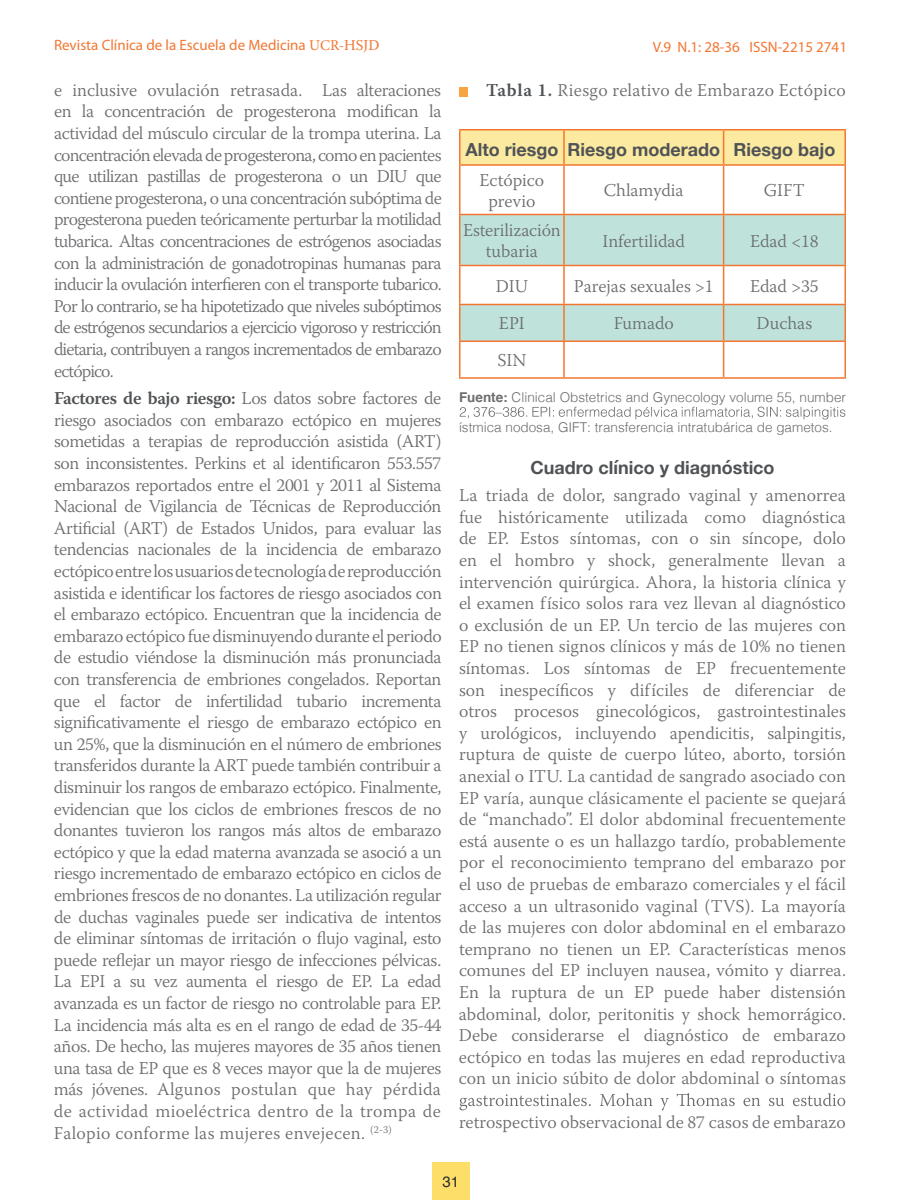
<style>
.page{position:relative;width:900px;height:1200px;background:#fff}
.page>*{position:absolute;margin:0;border:0;box-sizing:border-box;transform-origin:0 0}
.t1{font:300 18px/21.6px "Warnock Pro";color:#6c6d70;text-align:justify}
.t2{font:700 18px "Helvetica Neue";color:#505356}
.t3{font:300 18px "Warnock Pro";letter-spacing:.02em;color:#6c6d70}
.t4{font:15px "Myriad Pro";color:#f37631}
.t5{font:15px "Helvetica";color:#292d2f}
.t6{font:300 13.5px "Helvetica";color:#6c6d70}
.s1{font-family:"Minion Pro"}
.s2{font-family:"Warnock Pro"}
.s3{font-weight:600;color:#505356}
.s4{font-weight:700}
</style>
<div class="page">
<div style="left:432px;top:1163px;width:38px;height:37px;background:#fcde69"></div>
<div style="left:459px;top:88px;width:9px;height:9px;background:#f6a540"></div>
<svg style="left:460px;top:130px;width:384px;height:84px"></svg>
<svg style="left:460px;top:215px;width:384px;height:125px;fill:#bfe3db"></svg>
<hr style="left:459px;top:129px;width:105px;height:1px;background:#f37631">
<hr style="left:459px;top:130px;width:1px;height:34px;background:#f37631">
<hr style="left:564px;top:129px;width:160px;height:1px;background:#f37631">
<hr style="left:563px;top:130px;width:2px;height:34px;background:#f37631">
<hr style="left:724px;top:129px;width:122px;height:1px;background:#f37631">
<hr style="left:723px;top:130px;width:1px;height:34px;background:#f37631">
<hr style="left:844px;top:130px;width:2px;height:34px;background:#f37631">
<hr style="left:459px;top:164px;width:105px;height:2px;background:#f37631">
<hr style="left:459px;top:166px;width:1px;height:48px;background:#f37631">
<hr style="left:564px;top:164px;width:160px;height:2px;background:#f37631">
<hr style="left:563px;top:166px;width:2px;height:48px;background:#f37631">
<hr style="left:724px;top:164px;width:122px;height:2px;background:#f37631">
<hr style="left:723px;top:166px;width:1px;height:48px;background:#f37631">
<hr style="left:844px;top:166px;width:2px;height:48px;background:#f37631">
<hr style="left:459px;top:214px;width:105px;height:1px;background:#f37631">
<hr style="left:459px;top:215px;width:1px;height:50px;background:#f37631">
<hr style="left:564px;top:214px;width:160px;height:1px;background:#f37631">
<hr style="left:563px;top:215px;width:2px;height:50px;background:#f37631">
<hr style="left:724px;top:214px;width:122px;height:1px;background:#f37631">
<hr style="left:723px;top:215px;width:1px;height:50px;background:#f37631">
<hr style="left:844px;top:215px;width:2px;height:50px;background:#f37631">
<hr style="left:459px;top:265px;width:105px;height:1px;background:#f37631">
<hr style="left:459px;top:266px;width:1px;height:38px;background:#f37631">
<hr style="left:564px;top:265px;width:160px;height:1px;background:#f37631">
<hr style="left:563px;top:266px;width:2px;height:38px;background:#f37631">
<hr style="left:724px;top:265px;width:122px;height:1px;background:#f37631">
<hr style="left:723px;top:266px;width:1px;height:38px;background:#f37631">
<hr style="left:844px;top:266px;width:2px;height:38px;background:#f37631">
<hr style="left:459px;top:304px;width:105px;height:1px;background:#f37631">
<hr style="left:459px;top:305px;width:1px;height:35px;background:#f37631">
<hr style="left:564px;top:304px;width:160px;height:1px;background:#f37631">
<hr style="left:563px;top:305px;width:2px;height:35px;background:#f37631">
<hr style="left:724px;top:304px;width:122px;height:1px;background:#f37631">
<hr style="left:723px;top:305px;width:1px;height:35px;background:#f37631">
<hr style="left:844px;top:305px;width:2px;height:35px;background:#f37631">
<hr style="left:459px;top:340px;width:105px;height:2px;background:#f37631">
<hr style="left:459px;top:342px;width:1px;height:35px;background:#f37631">
<hr style="left:564px;top:340px;width:160px;height:2px;background:#f37631">
<hr style="left:563px;top:342px;width:2px;height:35px;background:#f37631">
<hr style="left:724px;top:340px;width:122px;height:2px;background:#f37631">
<hr style="left:723px;top:342px;width:1px;height:35px;background:#f37631">
<hr style="left:844px;top:342px;width:2px;height:35px;background:#f37631">
<hr style="left:459px;top:377px;width:105px;height:2px;background:#f37631">
<hr style="left:564px;top:377px;width:160px;height:2px;background:#f37631">
<hr style="left:724px;top:377px;width:122px;height:2px;background:#f37631">
<svg style="left:460px;top:407px;width:385px;height:12px"></svg>
<svg style="left:459px;top:1093px;width:386px;height:17px"></svg>
<p class="t4" style="left:54px;top:36px;width:327px">Revista Clínica de la Escuela de Medicina <span class="s1">UCR-</span><span class="s2">HSJD</span></p>
<p class="t4" style="left:653px;top:38px;width:196px">V.9 N.1: 28-36 ISSN-2215 2741</p>
<p class="t1" style="left:54px;top:79px;width:389px">e inclusive ovulación retrasada. Las alteraciones en la concentración de progesterona modifican la actividad del músculo circular de la trompa uterina. La concentraciónelevadadeprogesterona,comoenpacientes que utilizan pastillas de progesterona o un DIU que contiene progesterona, o una concentración subóptima de progesterona pueden teóricamente perturbar la motilidad tubarica. Altas concentraciones de estrógenos asociadas con la administración de gonadotropinas humanas para inducir la ovulación interfieren con el transporte tubarico.<br>Por lo contrario, se ha hipotetizado que niveles subóptimos de estrógenos secundarios a ejercicio vigoroso y restricción dietaria, contribuyen a rangos incrementados de embarazo ectópico.</p>
<p class="t1" style="left:54px;top:387px;width:389px"><span class="s3">Factores de bajo riesgo:</span> Los datos sobre factores de riesgo asociados con embarazo ectópico en mujeres sometidas a terapias de reproducción asistida (ART) son inconsistentes. Perkins et al identificaron 553.557 embarazos reportados entre el 2001 y 2011 al Sistema Nacional de Vigilancia de Técnicas de Reproducción Artificial (ART) de Estados Unidos, para evaluar las tendencias nacionales de la incidencia de embarazo ectópicoentrelosusuariosdetecnologíadereproducción asistida e identificar los factores de riesgo asociados con el embarazo ectópico. Encuentran que la incidencia de embarazo ectópico fue disminuyendo durante el periodo de estudio viéndose la disminución más pronunciada con transferencia de embriones congelados. Reportan que el factor de infertilidad tubario incrementa significativamente el riesgo de embarazo ectópico en un 25%, que la disminución en el número de embriones transferidos durante la ART puede también contribuir a disminuir los rangos de embarazo ectópico. Finalmente, evidencian que los ciclos de embriones frescos de no donantes tuvieron los rangos más altos de embarazo ectópico y que la edad materna avanzada se asoció a un riesgo incrementado de embarazo ectópico en ciclos de embriones frescos de no donantes. La utilización regular de duchas vaginales puede ser indicativa de intentos de eliminar síntomas de irritación o flujo vaginal, esto puede reflejar un mayor riesgo de infecciones pélvicas.<br>La EPI a su vez aumenta el riesgo de EP. La edad avanzada es un factor de riesgo no controlable para EP.<br>La incidencia más alta es en el rango de edad de 35-44 años. De hecho, las mujeres mayores de 35 años tienen una tasa de EP que es 8 veces mayor que la de mujeres más jóvenes. Algunos postulan que hay pérdida de actividad mioeléctrica dentro de la trompa de Falopio conforme las mujeres envejecen. <sup>(2-3)</sup></p>
<p class="t3" style="left:486px;top:79px;width:361px"><span class="s3">Tabla 1.</span> Riesgo relativo de Embarazo Ectópico</p>
<p class="t2" style="left:465px;top:136px;width:372px">Alto riesgo Riesgo moderado Riesgo bajo</p>
<p class="t1" style="left:480px;top:169px;width:66px;text-align:center">Ectópico previo</p>
<p class="t1" style="left:604px;top:179px;width:81px">Chlamydia</p>
<p class="t1" style="left:764px;top:179px;width:42px">GIFT</p>
<p class="t1" style="left:463px;top:219px;width:99px;text-align:center">Esterilización tubaria</p>
<p class="t1" style="left:603px;top:230px;width:84px">Infertilidad</p>
<p class="t1" style="left:750px;top:230px;width:70px">Edad &lt;18</p>
<p class="t1" style="left:496px;top:275px;width:34px">DIU</p>
<p class="t1" style="left:574px;top:275px;width:141px">Parejas sexuales &gt;1</p>
<p class="t1" style="left:750px;top:275px;width:70px">Edad &gt;35</p>
<p class="t1" style="left:499px;top:312px;width:27px">EPI</p>
<p class="t1" style="left:614px;top:312px;width:62px">Fumado</p>
<p class="t1" style="left:757px;top:312px;width:57px">Duchas</p>
<p class="t1" style="left:498px;top:349px;width:30px">SIN</p>
<p class="t6" style="left:459px;top:385px;width:389px"><span class="s4">Fuente:</span> Clinical Obstetrics and Gynecology volume 55, number</p>
<p class="t6" style="left:459px;top:415px;width:375px">ístmica nodosa, GIFT: transferencia intratubárica de gametos.</p>
<p class="t2" style="left:530px;top:453px;width:246px">Cuadro clínico y diagnóstico</p>
<p class="t1" style="left:459px;top:484px;width:389px">La triada de dolor, sangrado vaginal y amenorrea fue históricamente utilizada como diagnóstica de EP. Estos síntomas, con o sin síncope, dolo en el hombro y shock, generalmente llevan a intervención quirúrgica. Ahora, la historia clínica y el examen físico solos rara vez llevan al diagnóstico o exclusión de un EP. Un tercio de las mujeres con EP no tienen signos clínicos y más de 10% no tienen síntomas. Los síntomas de EP frecuentemente son inespecíficos y difíciles de diferenciar de otros procesos ginecológicos, gastrointestinales y urológicos, incluyendo apendicitis, salpingitis, ruptura de quiste de cuerpo lúteo, aborto, torsión anexial o ITU. La cantidad de sangrado asociado con EP varía, aunque clásicamente el paciente se quejará de “manchado”. El dolor abdominal frecuentemente está ausente o es un hallazgo tardío, probablemente por el reconocimiento temprano del embarazo por el uso de pruebas de embarazo comerciales y el fácil acceso a un ultrasonido vaginal (TVS). La mayoría de las mujeres con dolor abdominal en el embarazo temprano no tienen un EP. Características menos comunes del EP incluyen nausea, vómito y diarrea.<br>En la ruptura de un EP puede haber distensión abdominal, dolor, peritonitis y shock hemorrágico.<br>Debe considerarse el diagnóstico de embarazo ectópico en todas las mujeres en edad reproductiva con un inicio súbito de dolor abdominal o síntomas</p>
<p class="t1" style="left:459px;top:1111px;width:388px">retrospectivo observacional de 87 casos de embarazo</p>
<p class="t5" style="left:442px;top:1170px;width:18px">31</p>
</div>
